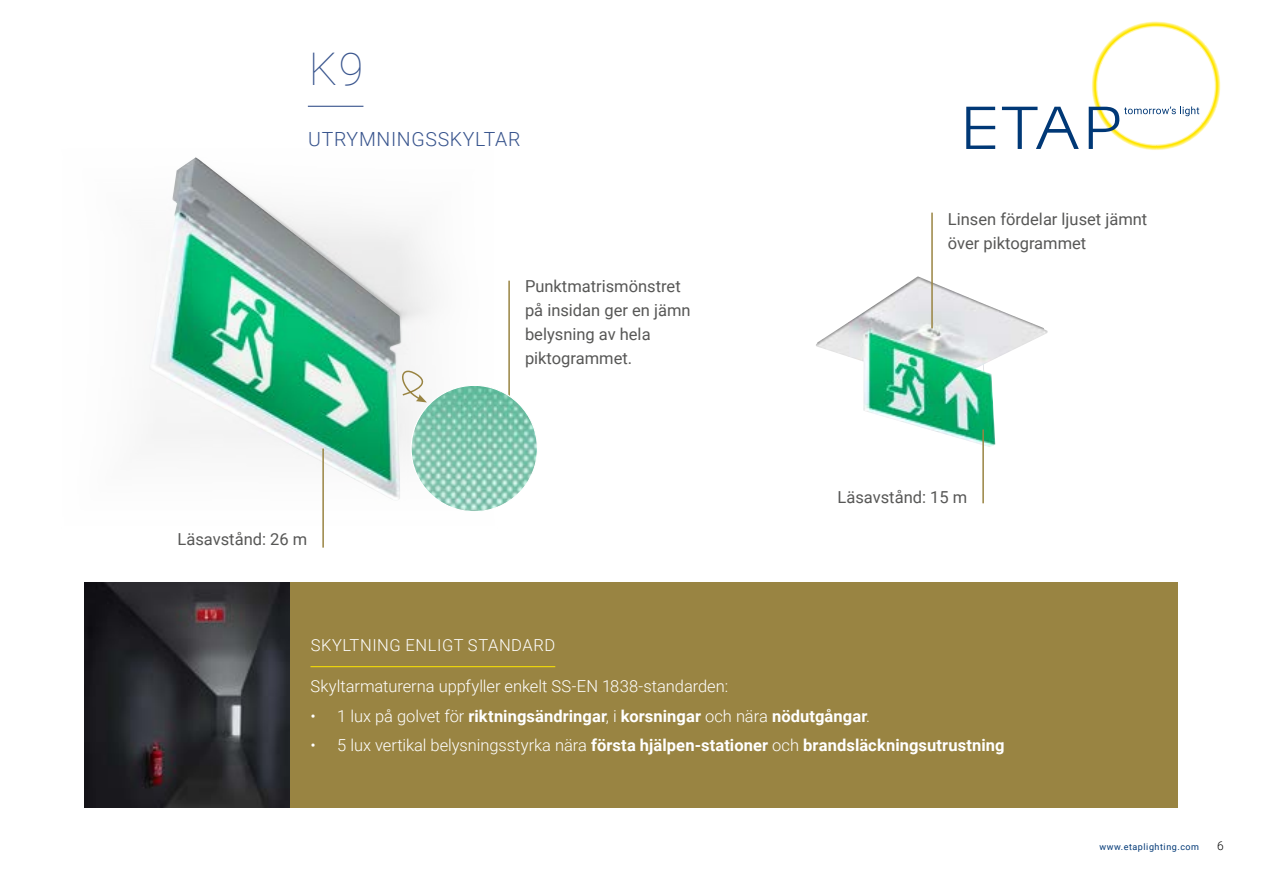
<style>
.page{position:relative;width:1263px;height:893px;background:#fff}
.page>*{position:absolute;margin:0;border:0;box-sizing:border-box;transform-origin:0 0}
.t1{font:100 45px "Roboto";color:#38548d}
.t2{font:300 19.5px "Roboto";letter-spacing:.035em;color:#38548d}
.t3{font:700 16.5px "Roboto";letter-spacing:.005em;color:#fff}
.t4{font:16.5px/24px "Roboto";color:#575756}
.t5{font:300 16.5px "Roboto";color:#fff}
.t6{font:300 16.5px "Roboto";letter-spacing:.035em;color:#fff}
.t7{font:300 12px "Roboto";color:#000}
.t8{font:9px "Roboto";letter-spacing:.06em;color:#003876}
.s1{font-weight:300}
</style>
<div class="page">
<svg style="left:966px;top:107px;width:29px;height:42px"></svg>
<svg style="left:1002px;top:107px;width:77px;height:42px"></svg>
<svg style="left:1089px;top:21px;width:132px;height:129px"></svg>
<div style="left:85px;top:583px;width:1093px;height:225px;background:#998442"></div>
<img style="left:84px;top:583px;width:205px;height:225px">
<img style="left:816px;top:276px;width:231px;height:171px">
<hr style="left:931px;top:213px;width:2px;height:115px;background:#998442">
<hr style="left:508px;top:281px;width:2px;height:157px;background:#998442">
<hr style="left:982px;top:429px;width:2px;height:74px;background:#998442">
<img style="left:149px;top:157px;width:252px;height:344px">
<img style="left:411px;top:385px;width:126px;height:127px;border-radius:63px">
<hr style="left:322px;top:448px;width:2px;height:100px;background:#998442">
<svg style="left:395px;top:361px;width:40px;height:41px"></svg>
<hr style="left:308px;top:106px;width:55px;height:1px;background:#38548d">
<hr style="left:310px;top:666px;width:245px;height:1px;background:#ffe600">
<h1 class="t1" style="left:309px;top:37px;width:56px">K9</h1>
<p class="t2" style="left:308px;top:125px;width:214px">UTRYMNINGSSKYLTAR</p>
<p class="t4" style="left:178px;top:527px;width:131px">Läsavstånd: 26 m</p>
<p class="t4" style="left:525px;top:273px;width:167px">Punktmatrismönstret på insidan ger en jämn belysning av hela piktogrammet.</p>
<p class="t4" style="left:948px;top:206px;width:201px">Linsen fördelar ljuset jämnt över piktogrammet</p>
<p class="t4" style="left:837px;top:485px;width:131px">Läsavstånd: 15 m</p>
<p class="t6" style="left:311px;top:634px;width:246px">SKYLTNING ENLIGT STANDARD</p>
<p class="t5" style="left:310px;top:675px;width:419px">Skyltarmaturerna uppfyller enkelt SS-EN 1838-standarden:</p>
<p class="t3" style="left:310px;top:704px;width:561px"><span class="s1">• 1 lux på golvet för</span> riktningsändringar<span class="s1">, i</span> korsningar <span class="s1">och nära</span> nödutgångar<span class="s1">.</span></p>
<p class="t3" style="left:310px;top:734px;width:695px"><span class="s1">• 5 lux vertikal belysningsstyrka nära</span> första hjälpen-stationer <span class="s1">och</span> brandsläckningsutrustning</p>
<p class="t8" style="left:1099px;top:841px;width:101px">www.etaplighting.com</p>
<p class="t7" style="left:1217px;top:838px;width:8px">6</p>
</div>
